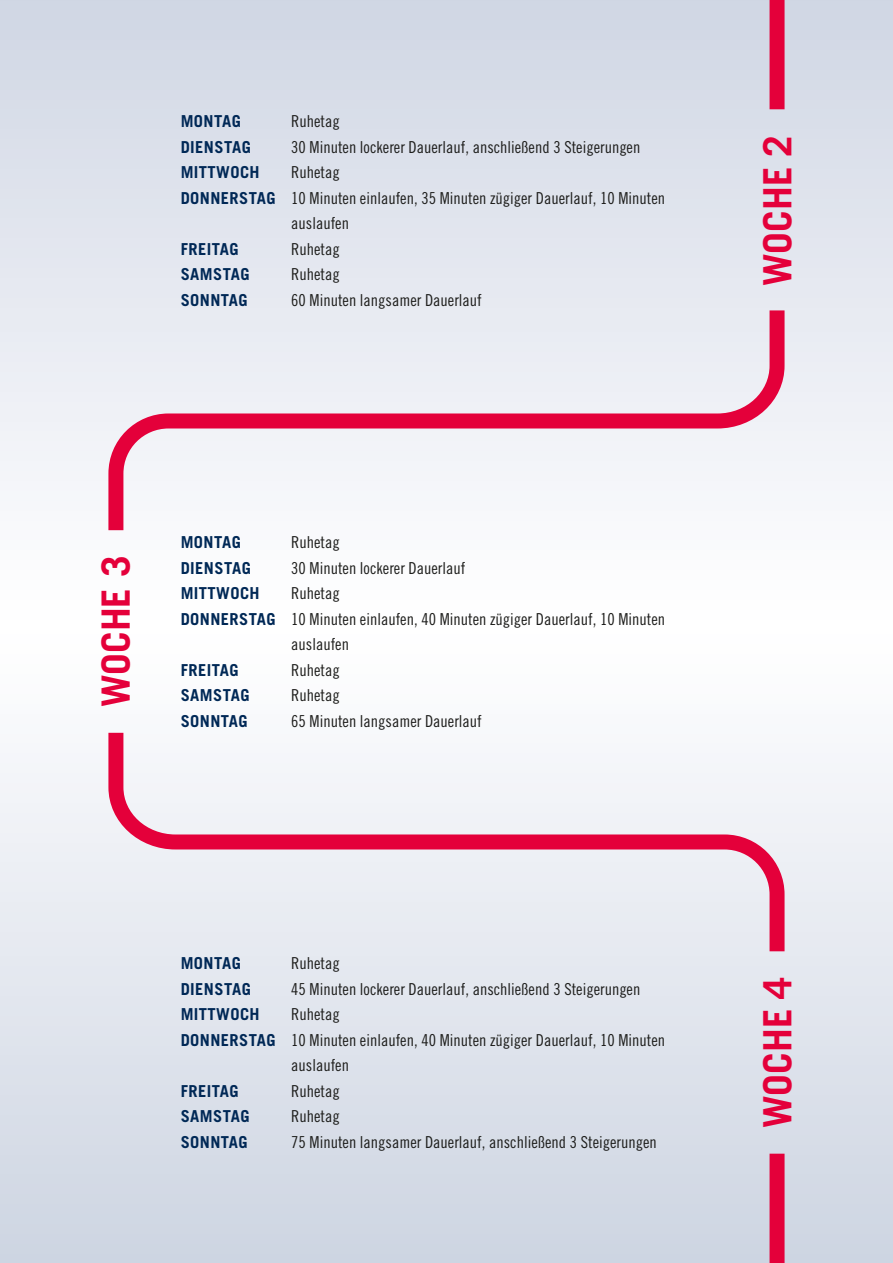
<style>
.page{position:relative;width:893px;height:1263px;background:#fff}
.page>*{position:absolute;margin:0;border:0;box-sizing:border-box;transform-origin:0 0}
.t1{font:700 39px "Trade Gothic LT Std";color:#e4003a}
.t2{font:16.5px "Trade Gothic LT Std Cn 18";color:#1d1d1b}
.t3{font:700 16.5px "Trade Gothic LT Std";letter-spacing:.025em;color:#002856}
.s1{font-family:"Trade Gothic LT Std";font-weight:700;color:#002856}
</style>
<div class="page">
<div style="left:0;top:0;width:893px;height:421px;background:linear-gradient(to bottom,#d0d6e4,#f0f2f7)"></div>
<div style="left:0;top:842px;width:893px;height:421px;background:linear-gradient(to bottom,#eef1f6,#cdd4e1)"></div>
<div style="left:0;top:421px;width:893px;height:421px;background:#fbfbfd"></div>
<div style="left:769px;top:0;width:15px;height:109px;background:#e4003a"></div>
<svg style="left:101px;top:295px;width:691px;height:236px"></svg>
<svg style="left:101px;top:732px;width:691px;height:234px"></svg>
<div style="left:769px;top:1154px;width:15px;height:109px;background:#e4003a"></div>
<p class="t3" style="left:181px;top:111px;width:62px">MONTAG</p>
<p class="t2" style="left:291px;top:112px;width:50px">Ruhetag</p>
<p class="t3" style="left:181px;top:137px;width:72px">DIENSTAG</p>
<p class="t2" style="left:291px;top:137px;width:351px">30 Minuten lockerer Dauerlauf, anschließend 3 Steigerungen</p>
<p class="t3" style="left:181px;top:162px;width:80px">MITTWOCH</p>
<p class="t2" style="left:291px;top:162px;width:50px">Ruhetag</p>
<p class="t2" style="left:181px;top:188px;width:486px"><span class="s1">DONNERSTAG</span> 10 Minuten einlaufen, 35 Minuten zügiger Dauerlauf, 10 Minuten</p>
<p class="t2" style="left:291px;top:213px;width:59px">auslaufen</p>
<p class="t3" style="left:181px;top:239px;width:59px">FREITAG</p>
<p class="t2" style="left:291px;top:239px;width:50px">Ruhetag</p>
<p class="t3" style="left:181px;top:264px;width:70px">SAMSTAG</p>
<p class="t2" style="left:291px;top:264px;width:50px">Ruhetag</p>
<p class="t3" style="left:181px;top:290px;width:68px">SONNTAG</p>
<p class="t2" style="left:291px;top:290px;width:192px">60 Minuten langsamer Dauerlauf</p>
<h1 class="t1" style="left:92px;top:707px;width:153px;rotate:-90deg">WOCHE 3</h1>
<p class="t3" style="left:181px;top:532px;width:62px">MONTAG</p>
<p class="t2" style="left:291px;top:532px;width:50px">Ruhetag</p>
<p class="t3" style="left:181px;top:558px;width:72px">DIENSTAG</p>
<p class="t2" style="left:291px;top:558px;width:176px">30 Minuten lockerer Dauerlauf</p>
<p class="t3" style="left:181px;top:583px;width:80px">MITTWOCH</p>
<p class="t2" style="left:291px;top:583px;width:50px">Ruhetag</p>
<p class="t2" style="left:181px;top:609px;width:486px"><span class="s1">DONNERSTAG</span> 10 Minuten einlaufen, 40 Minuten zügiger Dauerlauf, 10 Minuten</p>
<p class="t2" style="left:291px;top:634px;width:59px">auslaufen</p>
<p class="t3" style="left:181px;top:660px;width:59px">FREITAG</p>
<p class="t2" style="left:291px;top:660px;width:50px">Ruhetag</p>
<p class="t3" style="left:181px;top:685px;width:70px">SAMSTAG</p>
<p class="t2" style="left:291px;top:685px;width:50px">Ruhetag</p>
<p class="t3" style="left:181px;top:711px;width:68px">SONNTAG</p>
<p class="t2" style="left:291px;top:711px;width:192px">65 Minuten langsamer Dauerlauf</p>
<p class="t3" style="left:181px;top:953px;width:62px">MONTAG</p>
<p class="t2" style="left:291px;top:953px;width:50px">Ruhetag</p>
<p class="t3" style="left:181px;top:979px;width:72px">DIENSTAG</p>
<p class="t2" style="left:291px;top:979px;width:351px">45 Minuten lockerer Dauerlauf, anschließend 3 Steigerungen</p>
<p class="t3" style="left:181px;top:1004px;width:80px">MITTWOCH</p>
<p class="t2" style="left:291px;top:1004px;width:50px">Ruhetag</p>
<p class="t2" style="left:181px;top:1030px;width:486px"><span class="s1">DONNERSTAG</span> 10 Minuten einlaufen, 40 Minuten zügiger Dauerlauf, 10 Minuten</p>
<p class="t2" style="left:291px;top:1055px;width:59px">auslaufen</p>
<p class="t3" style="left:181px;top:1081px;width:59px">FREITAG</p>
<p class="t2" style="left:291px;top:1081px;width:50px">Ruhetag</p>
<p class="t3" style="left:181px;top:1106px;width:70px">SAMSTAG</p>
<p class="t2" style="left:291px;top:1106px;width:50px">Ruhetag</p>
<p class="t3" style="left:181px;top:1131px;width:68px">SONNTAG</p>
<p class="t2" style="left:291px;top:1132px;width:367px">75 Minuten langsamer Dauerlauf, anschließend 3 Steigerungen</p>
<h1 class="t1" style="left:754px;top:286px;width:153px;rotate:-90deg">WOCHE 2</h1>
<h1 class="t1" style="left:754px;top:1128px;width:153px;rotate:-90deg">WOCHE 4</h1>
</div>
